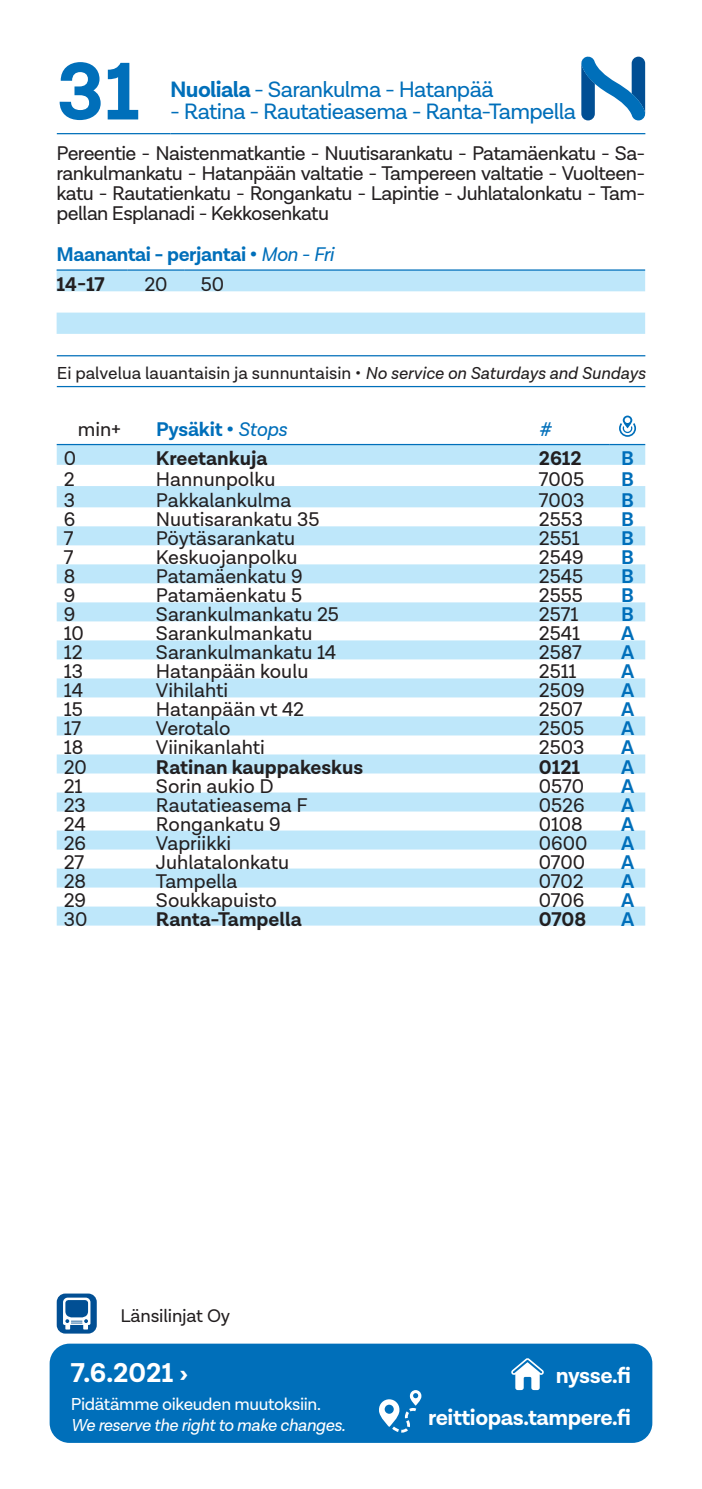
<style>
.page{position:relative;width:702px;height:1489px;background:#fff}
.page>*{position:absolute;margin:0;border:0;box-sizing:border-box;transform-origin:0 0}
.t1{font:700 82.5px "Lota Grotesque";color:#006fba}
.t2{font:700 27.5px "Lota Grotesque";color:#fff}
.t3{font:22.5px "Lota Grotesque";letter-spacing:-.03em;color:#006fba}
.t4{font:700 22.5px/42.2px "Lota Grotesque";letter-spacing:-.02em;color:#fff;text-align:right}
.t5{font:20px/20px "Lota Grotesque";color:#231f20;text-align:justify}
.t6{font:700 20px/30.5px "Lota Grotesque";letter-spacing:-.02em;color:#006fba}
.t7{font:700 20px "Lota Grotesque";color:#231f20}
.t8{font:italic 20px "Lota Grotesque";color:#006fba}
.t9{font:18.5px "Lota Grotesque";letter-spacing:-.01em;color:#231f20}
.t10{font:17.5px "Lota Grotesque";color:#231f20}
.t11{font:italic 17.5px "Lota Grotesque";letter-spacing:-.02em;color:#fff}
.t12{font:17.5px "Lota Grotesque";letter-spacing:-.02em;color:#fff}
.s1{font-weight:700}
.s2{font-weight:400;font-style:italic}
.s3{color:#231f20}
.s4{font-style:italic}
</style>
<div class="page">
<hr style="left:57px;top:355px;width:588px;height:1px;background:#006fba">
<hr style="left:57px;top:386px;width:588px;height:1px;background:#006fba">
<svg style="left:581px;top:56px;width:65px;height:64px"></svg>
<svg style="left:57px;top:271px;width:588px;height:63px"></svg>
<hr style="left:57px;top:269px;width:70px;height:2px;background:#006fba">
<hr style="left:127px;top:269px;width:57px;height:2px;background:#006fba">
<hr style="left:184px;top:269px;width:57px;height:2px;background:#006fba">
<hr style="left:241px;top:269px;width:404px;height:2px;background:#006fba">
<hr style="left:57px;top:133px;width:113px;height:1px;background:#006fba">
<hr style="left:170px;top:133px;width:475px;height:1px;background:#006fba">
<div style="left:50px;top:1343px;width:602px;height:99px;background:#006fba;border-radius:20px"></div>
<svg style="left:379px;top:1390px;width:42px;height:42px"></svg>
<svg style="left:511px;top:1358px;width:33px;height:31px"></svg>
<svg style="left:57px;top:445px;width:588px;height:480px"></svg>
<hr style="left:57px;top:444px;width:99px;height:1px;background:#006fba">
<hr style="left:156px;top:444px;width:383px;height:1px;background:#006fba">
<hr style="left:539px;top:444px;width:70px;height:1px;background:#006fba">
<hr style="left:609px;top:444px;width:36px;height:1px;background:#006fba">
<svg style="left:619px;top:415px;width:17px;height:22px"></svg>
<div style="left:57px;top:1293px;width:40px;height:40px;background:#014f94;border-radius:9px"></div>
<svg style="left:63px;top:1297px;width:27px;height:32px"></svg>
<h1 class="t1" style="left:57px;top:44px;width:84px">31</h1>
<p class="t3" style="left:170px;top:77px;width:325px"><span class="s1">Nuoliala</span> - Sarankulma - Hatanpää</p>
<p class="t3" style="left:170px;top:99px;width:407px">- Ratina - Rautatieasema - Ranta-Tampella</p>
<p class="t5" style="left:57px;top:144px;width:590px">Pereentie - Naistenmatkantie - Nuutisarankatu - Patamäenkatu - Sa&shy;rankulmankatu - Hatanpään valtatie - Tampereen valtatie - Vuolteen&shy;katu - Rautatienkatu - Rongankatu - Lapintie - Juhlatalonkatu - Tam&shy;pellan Esplanadi - Kekkosenkatu</p>
<p class="t6" style="left:57px;top:239px;width:278px">Maanantai - perjantai • <span class="s2">Mon - Fri<br></span><span class="s3">14-17</span></p>
<p class="t5" style="left:144px;top:275px;width:25px">20</p>
<p class="t5" style="left:201px;top:275px;width:25px">50</p>
<p class="t10" style="left:57px;top:364px;width:590px">Ei palvelua lauantaisin ja sunnuntaisin • <span class="s4">No service on Saturdays and Sundays</span></p>
<p class="t5" style="left:78px;top:419px;width:44px">min+</p>
<p class="t6" style="left:156px;top:414px;width:132px">Pysäkit • <span class="s2">Stops</span></p>
<p class="t8" style="left:539px;top:418px;width:14px">#</p>
<p class="t5" style="left:64px;top:448px;width:14px">0</p>
<p class="t7" style="left:156px;top:446px;width:113px">Kreetankuja</p>
<p class="t7" style="left:539px;top:446px;width:44px">2612</p>
<p class="t6" style="left:621px;top:443px;width:14px">B</p>
<p class="t5" style="left:64px;top:470px;width:12px">2</p>
<p class="t5" style="left:156px;top:470px;width:121px">Hannunpolku</p>
<p class="t5" style="left:539px;top:470px;width:47px">7005</p>
<p class="t6" style="left:621px;top:465px;width:14px">B</p>
<p class="t5" style="left:64px;top:491px;width:13px">3</p>
<p class="t5" style="left:156px;top:491px;width:137px">Pakkalankulma</p>
<p class="t5" style="left:539px;top:491px;width:47px">7003</p>
<p class="t6" style="left:621px;top:486px;width:14px">B</p>
<p class="t5" style="left:64px;top:510px;width:13px">6</p>
<p class="t5" style="left:156px;top:510px;width:165px">Nuutisarankatu 35</p>
<p class="t5" style="left:539px;top:510px;width:46px">2553</p>
<p class="t6" style="left:621px;top:505px;width:14px">B</p>
<p class="t5" style="left:64px;top:529px;width:11px">7</p>
<p class="t5" style="left:156px;top:529px;width:141px">Pöytäsarankatu</p>
<p class="t5" style="left:539px;top:529px;width:42px">2551</p>
<p class="t6" style="left:621px;top:524px;width:14px">B</p>
<p class="t5" style="left:64px;top:548px;width:11px">7</p>
<p class="t5" style="left:156px;top:548px;width:143px">Keskuojanpolku</p>
<p class="t5" style="left:539px;top:548px;width:46px">2549</p>
<p class="t6" style="left:621px;top:543px;width:14px">B</p>
<p class="t5" style="left:64px;top:567px;width:13px">8</p>
<p class="t5" style="left:156px;top:567px;width:148px">Patamäenkatu 9</p>
<p class="t5" style="left:539px;top:567px;width:46px">2545</p>
<p class="t6" style="left:621px;top:562px;width:14px">B</p>
<p class="t5" style="left:64px;top:586px;width:13px">9</p>
<p class="t5" style="left:156px;top:586px;width:148px">Patamäenkatu 5</p>
<p class="t5" style="left:539px;top:586px;width:45px">2555</p>
<p class="t6" style="left:621px;top:581px;width:14px">B</p>
<p class="t5" style="left:64px;top:605px;width:13px">9</p>
<p class="t5" style="left:156px;top:605px;width:184px">Sarankulmankatu 25</p>
<p class="t5" style="left:539px;top:605px;width:41px">2571</p>
<p class="t6" style="left:621px;top:600px;width:14px">B</p>
<p class="t5" style="left:64px;top:624px;width:21px">10</p>
<p class="t5" style="left:156px;top:624px;width:158px">Sarankulmankatu</p>
<p class="t5" style="left:539px;top:624px;width:42px">2541</p>
<p class="t6" style="left:621px;top:619px;width:15px">A</p>
<p class="t5" style="left:64px;top:643px;width:20px">12</p>
<p class="t5" style="left:156px;top:643px;width:182px">Sarankulmankatu 14</p>
<p class="t5" style="left:539px;top:643px;width:44px">2587</p>
<p class="t6" style="left:621px;top:638px;width:15px">A</p>
<p class="t5" style="left:64px;top:662px;width:21px">13</p>
<p class="t5" style="left:156px;top:662px;width:154px">Hatanpään koulu</p>
<p class="t5" style="left:539px;top:662px;width:39px">2511</p>
<p class="t6" style="left:621px;top:657px;width:15px">A</p>
<p class="t5" style="left:64px;top:681px;width:21px">14</p>
<p class="t5" style="left:156px;top:681px;width:74px">Vihilahti</p>
<p class="t5" style="left:539px;top:681px;width:47px">2509</p>
<p class="t6" style="left:621px;top:676px;width:15px">A</p>
<p class="t5" style="left:64px;top:700px;width:20px">15</p>
<p class="t5" style="left:156px;top:700px;width:149px">Hatanpään vt 42</p>
<p class="t5" style="left:539px;top:700px;width:45px">2507</p>
<p class="t6" style="left:621px;top:695px;width:15px">A</p>
<p class="t5" style="left:64px;top:719px;width:19px">17</p>
<p class="t5" style="left:156px;top:719px;width:76px">Verotalo</p>
<p class="t5" style="left:539px;top:719px;width:47px">2505</p>
<p class="t6" style="left:621px;top:714px;width:15px">A</p>
<p class="t5" style="left:64px;top:738px;width:21px">18</p>
<p class="t5" style="left:156px;top:738px;width:110px">Viinikanlahti</p>
<p class="t5" style="left:539px;top:738px;width:47px">2503</p>
<p class="t6" style="left:621px;top:733px;width:15px">A</p>
<p class="t5" style="left:64px;top:757px;width:25px">20</p>
<p class="t7" style="left:156px;top:755px;width:209px">Ratinan kauppakeskus</p>
<p class="t7" style="left:539px;top:755px;width:43px">0121</p>
<p class="t6" style="left:621px;top:752px;width:15px">A</p>
<p class="t5" style="left:64px;top:776px;width:20px">21</p>
<p class="t5" style="left:156px;top:776px;width:119px">Sorin aukio D</p>
<p class="t5" style="left:539px;top:776px;width:47px">0570</p>
<p class="t6" style="left:621px;top:771px;width:15px">A</p>
<p class="t5" style="left:64px;top:795px;width:24px">23</p>
<p class="t5" style="left:156px;top:795px;width:153px">Rautatieasema F</p>
<p class="t5" style="left:539px;top:795px;width:47px">0526</p>
<p class="t6" style="left:621px;top:790px;width:15px">A</p>
<p class="t5" style="left:64px;top:814px;width:24px">24</p>
<p class="t5" style="left:156px;top:814px;width:126px">Rongankatu 9</p>
<p class="t5" style="left:539px;top:814px;width:45px">0108</p>
<p class="t6" style="left:621px;top:809px;width:15px">A</p>
<p class="t5" style="left:64px;top:833px;width:24px">26</p>
<p class="t5" style="left:156px;top:833px;width:77px">Vapriikki</p>
<p class="t5" style="left:539px;top:833px;width:50px">0600</p>
<p class="t6" style="left:621px;top:828px;width:15px">A</p>
<p class="t5" style="left:64px;top:852px;width:22px">27</p>
<p class="t5" style="left:156px;top:852px;width:135px">Juhlatalonkatu</p>
<p class="t5" style="left:539px;top:852px;width:48px">0700</p>
<p class="t6" style="left:621px;top:847px;width:15px">A</p>
<p class="t5" style="left:64px;top:871px;width:24px">28</p>
<p class="t5" style="left:156px;top:871px;width:83px">Tampella</p>
<p class="t5" style="left:539px;top:871px;width:46px">0702</p>
<p class="t6" style="left:621px;top:866px;width:15px">A</p>
<p class="t5" style="left:64px;top:890px;width:24px">29</p>
<p class="t5" style="left:156px;top:890px;width:122px">Soukkapuisto</p>
<p class="t5" style="left:539px;top:890px;width:47px">0706</p>
<p class="t6" style="left:621px;top:885px;width:15px">A</p>
<p class="t5" style="left:64px;top:909px;width:25px">30</p>
<p class="t7" style="left:156px;top:907px;width:147px">Ranta-Tampella</p>
<p class="t7" style="left:539px;top:907px;width:49px">0708</p>
<p class="t6" style="left:621px;top:904px;width:15px">A</p>
<p class="t9" style="left:120px;top:1305px;width:111px">Länsilinjat Oy</p>
<h2 class="t2" style="left:71px;top:1356px;width:119px">7.6.2021 ›</h2>
<p class="t12" style="left:71px;top:1393px;width:251px">Pidätämme oikeuden muutoksiin.</p>
<p class="t11" style="left:71px;top:1414px;width:276px">We reserve the right to make changes.</p>
<p class="t4" style="left:428px;top:1354px;width:204px">nysse.fi reittiopas.tampere.fi</p>
</div>
